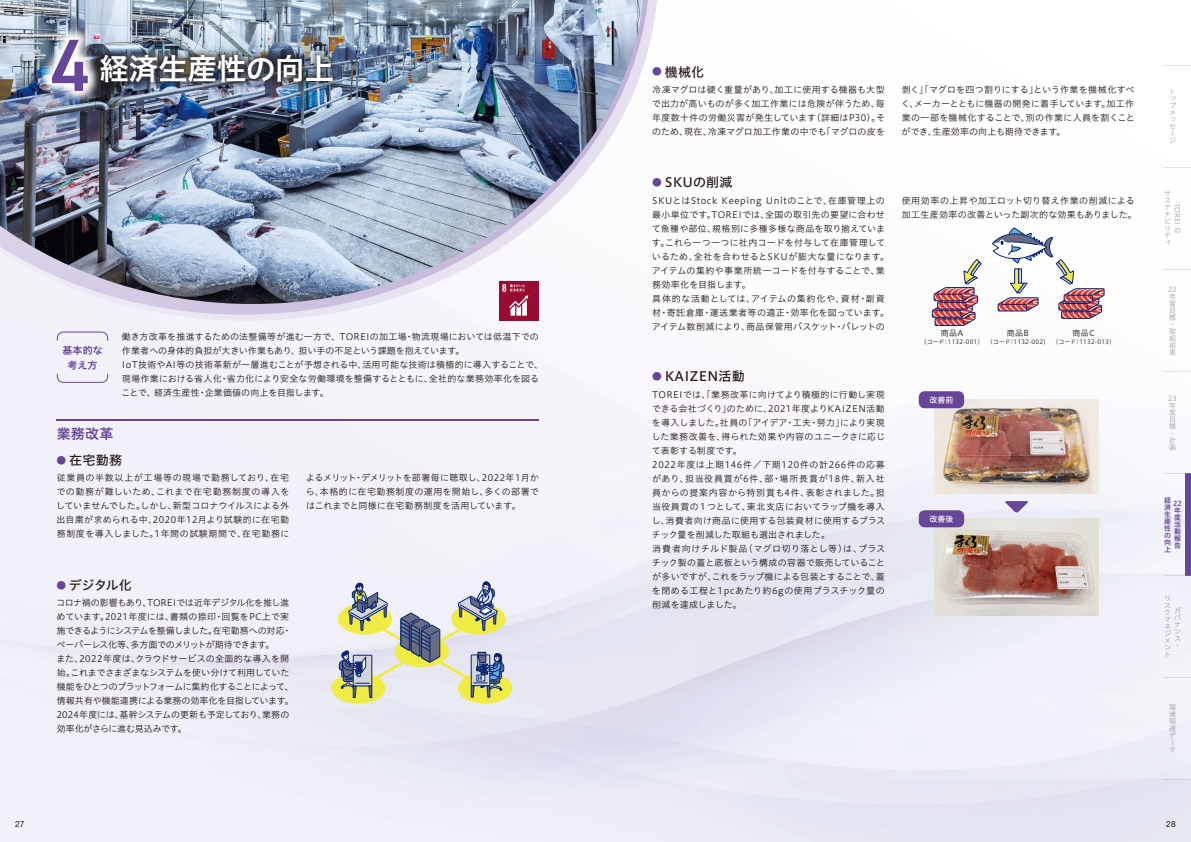
<style>
.page{position:relative;width:1191px;height:842px;background:#fff}
.page>*{position:absolute;margin:0;border:0;box-sizing:border-box;transform-origin:0 0}
.t1{font:600 74px "DIN2014";color:#674598}
.t2{font:30px "Hiragino UD Sans Std W6";letter-spacing:-.02em;color:#fff}
.t3{font:14px "Hiragino UD Sans Std W6";color:#674598}
.t4{font:13px "Hiragino UD Sans Std W5";letter-spacing:.02em;color:#231916}
.t5{font:10px/15px "Hiragino UD Sans Std W6";color:#674598;text-align:center}
.t6{font:9px/14px "Hiragino UD Sans Std W3";letter-spacing:.015em;color:#231916;text-align:justify}
.t7{font:9px/14px "Hiragino UD Sans Std W3";letter-spacing:-.02em;color:#231916}
.t8{font:9px/14px "Hiragino UD Sans Std W3";letter-spacing:.04em;color:#231916}
.t9{font:8.5px "Helvetica Neue LT Std";color:#231916}
.t10{font:8px "Hiragino UD Sans Std W3";letter-spacing:.04em;color:#231916}
.t11{font:8px "Hiragino UD Sans Std W5";color:#fff}
.t12{font:7px/7px "Hiragino UD Sans Std W3";color:#a0a0a1}
.t13{font:7px/7px "Hiragino UD Sans Std W6";color:#674598}
.t14{font:6px "Hiragino UD Sans Std W3";letter-spacing:.04em;color:#231916}
.s1{font-size:9.8px;color:#674598}
</style>
<div class="page">
<img style="left:0;top:288px;width:1191px;height:554px">
<div style="left:451px;top:603px;width:54px;height:31px;background:#f0eb45;border-radius:50%"></div>
<div style="left:331px;top:672px;width:54px;height:32px;background:#f0eb45;border-radius:50%"></div>
<div style="left:458px;top:672px;width:54px;height:32px;background:#f0eb45;border-radius:50%"></div>
<svg style="left:338px;top:581px;width:166px;height:117px"></svg>
<svg style="left:0;top:0;width:658px;height:321px"></svg>
<svg style="left:0;top:0;width:650px;height:315px;fill:#f4f5fa"></svg>
<img style="left:0;top:0;width:643px;height:304px">
<img style="left:37px;top:25px;width:65px;height:81px">
<div style="left:92px;top:46px;width:250px;height:45px;background:#231916;opacity:.75"></div>
<svg style="left:57px;top:331px;width:51px;height:52px"></svg>
<svg style="left:57px;top:420px;width:482px;height:1px"></svg>
<div style="left:499px;top:281px;width:40px;height:39px;background:#980c32"></div>
<svg style="left:502px;top:284px;width:26px;height:32px"></svg>
<svg style="left:932px;top:259px;width:50px;height:67px"></svg>
<svg style="left:991px;top:227px;width:113px;height:92px"></svg>
<div style="left:1018px;top:268px;width:4px;height:16px;border:1px solid #062375"></div>
<img style="left:934px;top:400px;width:164px;height:93px">
<img style="left:934px;top:519px;width:164px;height:96px">
<div style="left:918px;top:391px;width:46px;height:17px;background:#674598;border-radius:6px"></div>
<div style="left:918px;top:510px;width:46px;height:17px;background:#674598;border-radius:6px"></div>
<svg style="left:1004px;top:501px;width:24px;height:12px"></svg>
<div style="left:1185px;top:473px;width:6px;height:102px;background:#674598"></div>
<svg style="left:1163px;top:65px;width:28px;height:1px"></svg>
<svg style="left:1163px;top:167px;width:28px;height:1px"></svg>
<svg style="left:1162px;top:269px;width:29px;height:1px"></svg>
<svg style="left:1162px;top:371px;width:29px;height:1px"></svg>
<svg style="left:1162px;top:473px;width:29px;height:1px"></svg>
<svg style="left:1162px;top:575px;width:29px;height:1px"></svg>
<svg style="left:1162px;top:677px;width:29px;height:1px"></svg>
<svg style="left:1162px;top:780px;width:29px;height:1px"></svg>
<h1 class="t1" style="left:51px;top:16px;width:40px">4</h1>
<h2 class="t2" style="left:99px;top:46px;width:237px">経済生産性の向上</h2>
<p class="t5" style="left:62px;top:342px;width:42px">基本的な考え方</p>
<p class="t6" style="left:121px;top:329px;width:423px;text-align:left">働き方改革を推進するための法整備等が進む一方で、TOREIの加工場・物流現場においては低温下での作業者への身体的負担が大きい作業もあり、担い手の不足という課題を抱えています。<br>IoT技術やAI等の技術革新が一層進むことが予想される中、活用可能な技術は積極的に導入することで、現場作業における省人化・省力化により安全な労働環境を整備するとともに、全社的な業務効率化を図ることで、経済生産性・企業価値の向上を目指します。</p>
<h3 class="t3" style="left:57px;top:423px;width:58px">業務改革</h3>
<h3 class="t4" style="left:57px;top:450px;width:67px"><span class="s1">●</span> 在宅勤務</h3>
<p class="t6" style="left:56px;top:470px;width:235px">従業員の半数以上が工場等の現場で勤務しており、在宅での勤務が難しいため、これまで在宅勤務制度の導入をしていませんでした。しかし、新型コロナウイルスによる外出自粛が求められる中、2020年12月より試験的に在宅勤務制度を導入しました。1年間の試験期間で、在宅勤務に</p>
<p class="t6" style="left:306px;top:470px;width:235px">よるメリット・デメリットを部署毎に聴取し、2022年1月から、本格的に在宅勤務制度の運用を開始し、多くの部署ではこれまでと同様に在宅勤務制度を活用しています。</p>
<h3 class="t4" style="left:57px;top:575px;width:77px"><span class="s1">●</span> デジタル化</h3>
<p class="t7" style="left:56px;top:595px;width:239px">コロナ禍の影響もあり、TOREIでは近年デジタル化を推し進めています。2021年度には、書類の捺印・回覧をPC上で実施できるようにシステムを整備しました。在宅勤務への対応・ペーパーレス化等、多方面でのメリットが期待できます。<br>また、2022年度は、クラウドサービスの全面的な導入を開始。これまでさまざまなシステムを使い分けて利用していた機能をひとつのプラットフォームに集約化することによって、情報共有や機能連携による業務の効率化を目指しています。<br>2024年度には、基幹システムの更新も予定しており、業務の効率化がさらに進む見込みです。</p>
<h3 class="t4" style="left:652px;top:62px;width:54px"><span class="s1">●</span> 機械化</h3>
<p class="t6" style="left:652px;top:82px;width:235px">冷凍マグロは硬く重量があり、加工に使用する機器も大型で出力が高いものが多く加工作業には危険が伴うため、毎年度数十件の労働災害が発生しています（詳細はP30）。そのため、現在、冷凍マグロ加工作業の中でも「マグロの皮を</p>
<p class="t6" style="left:901px;top:82px;width:235px">剥く」「マグロを四つ割りにする」という作業を機械化すべく、メーカーとともに機器の開発に着手しています。加工作業の一部を機械化することで、別の作業に人員を割くことができ、生産効率の向上も期待できます。</p>
<h3 class="t4" style="left:652px;top:172px;width:82px"><span class="s1">●</span> SKUの削減</h3>
<p class="t6" style="left:652px;top:193px;width:239px;text-align:left">SKUとはStock Keeping Unitのことで、在庫管理上の最小単位です。TOREIでは、全国の取引先の要望に合わせて魚種や部位、規格別に多種多様な商品を取り揃えています。これら一つ一つに社内コードを付与して在庫管理しているため、全社を合わせるとSKUが膨大な量になります。アイテムの集約や事業所統一コードを付与することで、業務効率化を目指します。<br>具体的な活動としては、アイテムの集約化や、資材・副資材・寄託倉庫・運送業者等の適正・効率化を図っています。アイテム数削減により、商品保管用バスケット・パレットの</p>
<p class="t8" style="left:901px;top:193px;width:236px">使用効率の上昇や加工ロット切り替え作業の削減による加工生産効率の改善といった副次的な効果もありました。</p>
<p class="t10" style="left:941px;top:327px;width:24px">商品A</p>
<p class="t14" style="left:921px;top:337px;width:64px">（コード：1132-001）</p>
<p class="t10" style="left:1007px;top:327px;width:24px">商品B</p>
<p class="t14" style="left:986px;top:337px;width:64px">（コード：1132-002）</p>
<p class="t10" style="left:1072px;top:327px;width:24px">商品C</p>
<p class="t14" style="left:1052px;top:337px;width:64px">（コード：1132-013）</p>
<h3 class="t4" style="left:652px;top:367px;width:94px"><span class="s1">●</span> KAIZEN活動</h3>
<p class="t6" style="left:651px;top:387px;width:235px;text-align:left">TOREIでは、「業務改革に向けてより積極的に行動し実現できる会社づくり」のために、2021年度よりKAIZEN活動を導入しました。社員の「アイデア・工夫・努力」により実現した業務改善を、得られた効果や内容のユニークさに応じて表彰する制度です。<br>2022年度は上期146件／下期120件の計266件の応募があり、担当役員賞が6件、部・場所長賞が18件、新入社員からの提案内容から特別賞も4件、表彰されました。担当役員賞の１つとして、東北支店においてラップ機を導入し、消費者向け商品に使用する包装資材に使用するプラスチック量を削減した取組も選出されました。<br>消費者向けチルド製品（マグロ切り落とし等）は、プラスチック製の蓋と底板という構成の容器で販売していることが多いですが、これをラップ機による包装とすることで、蓋を閉める工程と1pcあたり約6gの使用プラスチック量の削減を達成しました。</p>
<p class="t11" style="left:929px;top:393px;width:25px">改善前</p>
<p class="t11" style="left:929px;top:512px;width:25px">改善後</p>
<p class="t12" style="left:1169px;top:88px;width:8px">トップメッセージ</p>
<p class="t12" style="left:1164px;top:190px;width:8px">サステナビリティ</p>
<p class="t12" style="left:1181px;top:203px;width:24px;rotate:90deg">TOREI</p>
<p class="t12" style="left:1174px;top:227px;width:8px">の</p>
<p class="t12" style="left:1168px;top:285px;width:10px">22年度目標・取組結果</p>
<p class="t12" style="left:1168px;top:394px;width:10px">23年度目標・計画</p>
<p class="t13" style="left:1164px;top:496px;width:8px;text-align:justify">経済生産性の向上</p>
<p class="t13" style="left:1173px;top:500px;width:10px">22年度活動報告</p>
<p class="t12" style="left:1164px;top:595px;width:8px">リスクマネジメント</p>
<p class="t12" style="left:1174px;top:606px;width:8px;text-align:justify">ガバナンス・</p>
<p class="t12" style="left:1169px;top:704px;width:8px">環境関連データ</p>
<p class="t9" style="left:15px;top:819px;width:11px">27</p>
<p class="t9" style="left:1166px;top:819px;width:11px">28</p>
</div>
